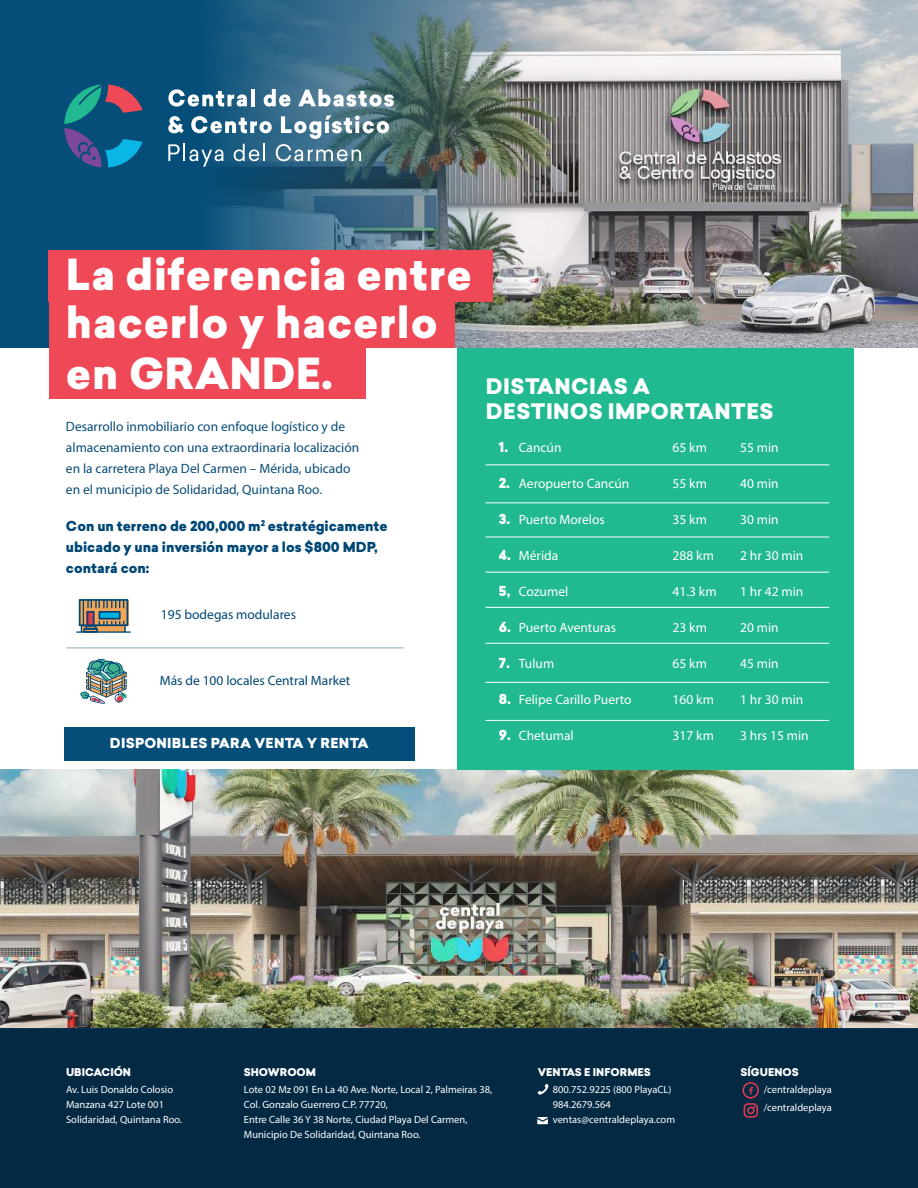
<style>
.page{position:relative;width:918px;height:1188px;background:#fff}
.page>*{position:absolute;margin:0;border:0;box-sizing:border-box;transform-origin:0 0}
.t1{font:900 42px/49.2px "Sailec";letter-spacing:.02em;color:#fff}
.t2{font:900 21px/25.2px "Sailec";letter-spacing:.02em;color:#fff}
.t3{font:13.5px "Myriad Pro";color:#fff}
.t4{font:13.5px/21px "Myriad Pro";color:#0a4d78}
.t5{font:900 13.5px/21px "Sailec";color:#004775}
.t6{font:13.5px "Myriad Pro";color:#004775}
.t7{font:900 13.5px "Sailec";letter-spacing:.02em;color:#fff}
.t8{font:10.5px/15px "Myriad Pro";color:#fff}
.t9{font:900 10.5px "Sailec";color:#fff}
</style>
<div class="page">
<div style="left:0;top:0;width:918px;height:348px;background:#054e79"></div>
<img style="left:519px;top:0;width:399px;height:348px">
<img style="left:213px;top:0;width:306px;height:348px">
<img style="left:0;top:770px;width:918px;height:258px">
<div style="left:0;top:1028px;width:918px;height:160px;background:#032943"></div>
<div style="left:64px;top:727px;width:350px;height:34px;background:#054e79"></div>
<div style="left:49px;top:250px;width:444px;height:52px;background:#ef4856"></div>
<svg style="left:80px;top:659px;width:47px;height:45px"></svg>
<hr style="left:76px;top:631px;width:55px;height:2px;background:#004775">
<svg style="left:79px;top:599px;width:49px;height:34px;background:#827d6e"></svg>
<div style="left:458px;top:348px;width:396px;height:422px;background:#21b990"></div>
<hr style="left:66px;top:648px;width:338px;height:1px;background:#004775">
<hr style="left:0;top:1028px;width:918px;height:1px;background:#004775">
<hr style="left:486px;top:464px;width:343px;height:1px;background:#fff">
<hr style="left:486px;top:502px;width:343px;height:1px;background:#fff">
<hr style="left:486px;top:537px;width:343px;height:1px;background:#fff">
<hr style="left:486px;top:572px;width:343px;height:1px;background:#fff">
<hr style="left:486px;top:607px;width:343px;height:1px;background:#fff">
<hr style="left:486px;top:643px;width:343px;height:1px;background:#fff">
<hr style="left:486px;top:682px;width:343px;height:1px;background:#fff">
<hr style="left:486px;top:720px;width:343px;height:1px;background:#fff">
<div style="left:743px;top:1082px;width:16px;height:17px;border:2px solid #e83b4d;border-radius:50%"></div>
<svg style="left:749px;top:1087px;width:4px;height:7px"></svg>
<svg style="left:743px;top:1103px;width:15px;height:15px"></svg>
<svg style="left:168px;top:89px;width:79px;height:18px"></svg>
<hr style="left:251px;top:89px;width:4px;height:17px;background:#fff">
<svg style="left:264px;top:89px;width:26px;height:18px"></svg>
<svg style="left:298px;top:89px;width:96px;height:18px;background:#9ab1bb"></svg>
<svg style="left:168px;top:115px;width:221px;height:52px"></svg>
<svg style="left:64px;top:85px;width:79px;height:82px"></svg>
<div style="left:49px;top:296px;width:406px;height:52px;background:#ef4856"></div>
<div style="left:49px;top:347px;width:317px;height:52px;background:#ef4856"></div>
<svg style="left:537px;top:1084px;width:12px;height:11px"></svg>
<svg style="left:537px;top:1117px;width:11px;height:7px"></svg>
<h1 class="t1" style="left:66px;top:252px;width:407px">La diferencia entre hacerlo y hacerlo en GRANDE.</h1>
<p class="t4" style="left:66px;top:416px;width:295px">Desarrollo inmobiliario con enfoque logístico y de almacenamiento con una extraordinaria localización en la carretera Playa Del Carmen – Mérida, ubicado en el municipio de Solidaridad, Quintana Roo.</p>
<p class="t5" style="left:66px;top:516px;width:323px">Con un terreno de 200,000 m<sup>2</sup> estratégicamente ubicado y una inversión mayor a los $800 MDP, contará con:</p>
<p class="t6" style="left:161px;top:606px;width:137px">195 bodegas modulares</p>
<p class="t6" style="left:160px;top:672px;width:192px">Más de 100 locales Central Market</p>
<p class="t7" style="left:110px;top:734px;width:260px">DISPONIBLES PARA VENTA Y RENTA</p>
<h2 class="t2" style="left:486px;top:374px;width:289px">DISTANCIAS A<br>DESTINOS IMPORTANTES</h2>
<p class="t7" style="left:499px;top:437px;width:11px">1.</p>
<p class="t7" style="left:499px;top:473px;width:13px">2.</p>
<p class="t7" style="left:499px;top:509px;width:13px">3.</p>
<p class="t7" style="left:499px;top:545px;width:14px">4.</p>
<p class="t7" style="left:499px;top:581px;width:13px">5,</p>
<p class="t7" style="left:499px;top:617px;width:14px">6.</p>
<p class="t7" style="left:499px;top:653px;width:13px">7.</p>
<p class="t7" style="left:499px;top:689px;width:14px">8.</p>
<p class="t7" style="left:499px;top:725px;width:14px">9.</p>
<p class="t3" style="left:673px;top:439px;width:36px">65 km</p>
<p class="t3" style="left:673px;top:475px;width:36px">55 km</p>
<p class="t3" style="left:673px;top:511px;width:36px">35 km</p>
<p class="t3" style="left:673px;top:547px;width:43px">288 km</p>
<p class="t3" style="left:673px;top:583px;width:46px">41.3 km</p>
<p class="t3" style="left:673px;top:619px;width:36px">23 km</p>
<p class="t3" style="left:673px;top:655px;width:36px">65 km</p>
<p class="t3" style="left:673px;top:691px;width:43px">160 km</p>
<p class="t3" style="left:673px;top:727px;width:43px">317 km</p>
<p class="t3" style="left:519px;top:439px;width:44px">Cancún</p>
<p class="t3" style="left:519px;top:475px;width:112px">Aeropuerto Cancún</p>
<p class="t3" style="left:519px;top:511px;width:87px">Puerto Morelos</p>
<p class="t3" style="left:519px;top:547px;width:41px">Mérida</p>
<p class="t3" style="left:519px;top:583px;width:51px">Cozumel</p>
<p class="t3" style="left:519px;top:619px;width:99px">Puerto Aventuras</p>
<p class="t3" style="left:519px;top:655px;width:37px">Tulum</p>
<p class="t3" style="left:519px;top:691px;width:114px">Felipe Carillo Puerto</p>
<p class="t3" style="left:519px;top:727px;width:56px">Chetumal</p>
<p class="t3" style="left:740px;top:439px;width:40px">55 min</p>
<p class="t3" style="left:740px;top:475px;width:40px">40 min</p>
<p class="t3" style="left:740px;top:511px;width:40px">30 min</p>
<p class="t3" style="left:740px;top:547px;width:65px">2 hr 30 min</p>
<p class="t3" style="left:740px;top:583px;width:65px">1 hr 42 min</p>
<p class="t3" style="left:740px;top:619px;width:40px">20 min</p>
<p class="t3" style="left:740px;top:655px;width:40px">45 min</p>
<p class="t3" style="left:740px;top:691px;width:65px">1 hr 30 min</p>
<p class="t3" style="left:740px;top:727px;width:70px">3 hrs 15 min</p>
<p class="t9" style="left:66px;top:1065px;width:67px">UBICACIÓN</p>
<p class="t9" style="left:244px;top:1065px;width:74px">SHOWROOM</p>
<p class="t9" style="left:538px;top:1065px;width:115px">VENTAS E INFORMES</p>
<p class="t9" style="left:740px;top:1065px;width:60px">SÍGUENOS</p>
<p class="t8" style="left:66px;top:1082px;width:118px">Av. Luis Donaldo Colosio<br>Manzana 427 Lote 001<br>Solidaridad, Quintana Roo.</p>
<p class="t8" style="left:244px;top:1082px;width:250px">Lote 02 Mz 091 En La 40 Ave. Norte, Local 2, Palmeiras 38, Col. Gonzalo Guerrero C.P. 77720,<br>Entre Calle 36 Y 38 Norte, Ciudad Playa Del Carmen, Municipio De Solidaridad, Quintana Roo.</p>
<p class="t8" style="left:553px;top:1082px;width:124px">800.752.9225 (800 PlayaCL)<br>984.2679.564 ventas@centraldeplaya.com</p>
<p class="t8" style="left:764px;top:1081px;width:70px;line-height:18px">/centraldeplaya /centraldeplaya</p>
</div>
